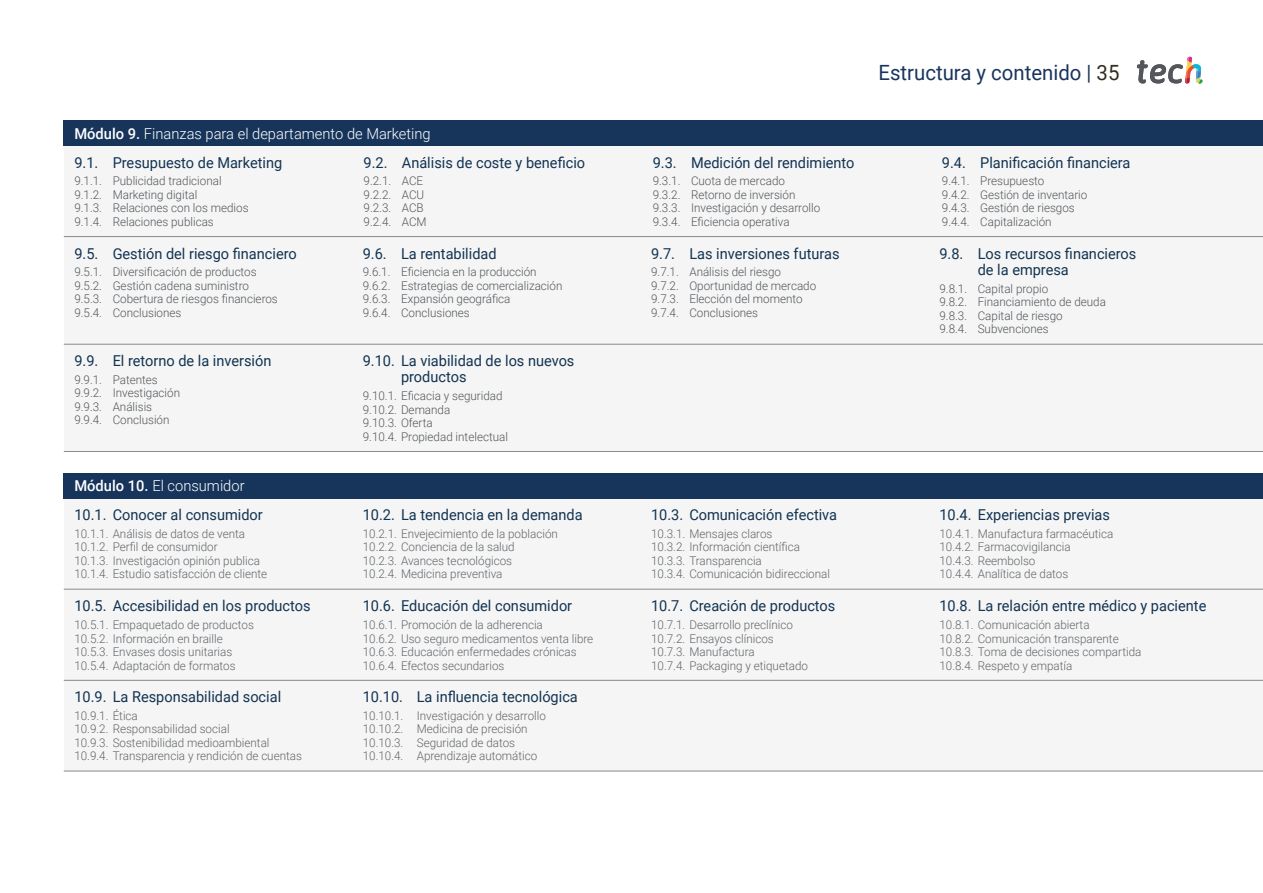
<style>
.page{position:relative;width:1263px;height:893px;background:#fff}
.page>*{position:absolute;margin:0;border:0;box-sizing:border-box;transform-origin:0 0}
.t1{font:21px "Roboto";color:#1a355c}
.t2{font:15px/16.5px "Roboto";color:#123352}
.t3{font:300 15px "Roboto";color:#fff}
.t4{font:300 12px/13.5px "Roboto";color:#61646a}
.t5{font:300 12px/13.5px "Roboto";color:#52555b}
.s1{font-weight:500}
.s2{color:#312e20}
</style>
<div class="page">
<svg style="left:1137px;top:57px;width:65px;height:27px"></svg>
<div style="left:64px;top:146px;width:1199px;height:305px;background:#f4f5f4"></div>
<div style="left:64px;top:120px;width:1199px;height:26px;background:#17355b"></div>
<hr style="left:64px;top:236px;width:1199px;height:1px;background:#878a8e">
<hr style="left:64px;top:451px;width:1199px;height:1px;background:#878a8e">
<hr style="left:64px;top:344px;width:1199px;height:1px;background:#878a8e">
<div style="left:64px;top:498px;width:1199px;height:273px;background:#f4f5f4"></div>
<hr style="left:64px;top:771px;width:1199px;height:1px;background:#878a8e">
<div style="left:64px;top:473px;width:1199px;height:25px;background:#17355b"></div>
<hr style="left:64px;top:589px;width:1199px;height:1px;background:#878a8e">
<hr style="left:64px;top:680px;width:1199px;height:1px;background:#878a8e">
<p class="t3" style="left:74px;top:123px;width:358px"><span class="s1">Módulo 9.</span> Finanzas para el departamento de Marketing</p>
<p class="t2" style="left:74px;top:153px;width:209px">9.1. Presupuesto de Marketing</p>
<p class="t5" style="left:74px;top:174px;width:176px">9.1.1. Publicidad tradicional<br>9.1.2. Marketing digital<br>9.1.3. Relaciones con los medios<br>9.1.4. Relaciones publicas</p>
<p class="t2" style="left:74px;top:244px;width:224px">9.5. Gestión del riesgo financiero</p>
<p class="t5" style="left:74px;top:265px;width:205px">9.5.1. Diversificación de productos 9.5.2. Gestión cadena suministro 9.5.3. Cobertura de riesgos financieros 9.5.4. Conclusiones</p>
<p class="t2" style="left:74px;top:352px;width:199px">9.9. El retorno de la inversión</p>
<p class="t5" style="left:74px;top:372px;width:107px">9.9.1. Patentes<br>9.9.2. Investigación<br>9.9.3. Análisis<br>9.9.4. Conclusión</p>
<p class="t3" style="left:74px;top:475px;width:172px"><span class="s1">Módulo 10.</span> El consumidor</p>
<p class="t2" style="left:74px;top:506px;width:190px">10.1. Conocer al consumidor</p>
<p class="t4" style="left:74px;top:526px;width:194px">10.1.1. Análisis de datos de venta 10.1.2. Perfil de consumidor<br>10.1.3. Investigación opinión publica 10.1.4. Estudio satisfacción de cliente</p>
<p class="t2" style="left:74px;top:597px;width:238px">10.5. Accesibilidad en los productos</p>
<p class="t4" style="left:74px;top:617px;width:181px">10.5.1. Empaquetado de productos<br>10.5.2. Información en braille<br>10.5.3. Envases dosis unitarias<br>10.5.4. Adaptación de formatos</p>
<p class="t2" style="left:74px;top:688px;width:208px">10.9. La Responsabilidad social</p>
<p class="t4" style="left:74px;top:708px;width:229px">10.9.1. Ética<br>10.9.2. Responsabilidad social<br>10.9.3. Sostenibilidad medioambiental 10.9.4. Transparencia y rendición de cuentas</p>
<p class="t2" style="left:364px;top:153px;width:223px">9.2. Análisis de coste y beneficio</p>
<p class="t5" style="left:364px;top:174px;width:65px">9.2.1. ACE<br>9.2.2. ACU<br>9.2.3. ACB<br>9.2.4. ACM</p>
<p class="t2" style="left:363px;top:244px;width:135px">9.6. La rentabilidad</p>
<p class="t5" style="left:363px;top:265px;width:201px">9.6.1. Eficiencia en la producción<br>9.6.2. Estrategias de comercialización<br>9.6.3. Expansión geográfica<br>9.6.4. Conclusiones</p>
<p class="t2" style="left:401px;top:352px;width:175px;text-indent:-38px">9.10. La viabilidad de los nuevos productos</p>
<p class="t5" style="left:363px;top:389px;width:147px">9.10.1. Eficacia y seguridad<br>9.10.2. Demanda<br>9.10.3. Oferta<br>9.10.4. Propiedad intelectual</p>
<p class="t2" style="left:363px;top:506px;width:221px">10.2. La tendencia en la demanda</p>
<p class="t4" style="left:363px;top:526px;width:197px">10.2.1. Envejecimiento de la población<br>10.2.2. Conciencia de la salud<br>10.2.3. Avances tecnológicos<br>10.2.4. Medicina preventiva</p>
<p class="t2" style="left:363px;top:597px;width:211px">10.6. Educación del consumidor</p>
<p class="t4" style="left:363px;top:617px;width:232px">10.6.1. Promoción de la adherencia<br>10.6.2. Uso seguro medicamentos venta libre 10.6.3. Educación enfermedades crónicas 10.6.4. Efectos secundarios</p>
<p class="t2" style="left:363px;top:688px;width:217px">10.10. La influencia tecnológica</p>
<p class="t4" style="left:363px;top:708px;width:185px">10.10.1. Investigación y desarrollo 10.10.2. Medicina de precisión 10.10.3. Seguridad de datos 10.10.4. Aprendizaje automático</p>
<h1 class="t1" style="left:878px;top:57px;width:242px">Estructura y contenido | <span class="s2">35</span></h1>
<p class="t2" style="left:653px;top:153px;width:203px">9.3. Medición del rendimiento</p>
<p class="t5" style="left:653px;top:174px;width:169px">9.3.1. Cuota de mercado<br>9.3.2. Retorno de inversión<br>9.3.3. Investigación y desarrollo<br>9.3.4. Eficiencia operativa</p>
<p class="t2" style="left:651px;top:244px;width:190px">9.7. Las inversiones futuras</p>
<p class="t5" style="left:651px;top:265px;width:167px">9.7.1. Análisis del riesgo<br>9.7.2. Oportunidad de mercado<br>9.7.3. Elección del momento<br>9.7.4. Conclusiones</p>
<p class="t2" style="left:942px;top:153px;width:190px">9.4. Planificación financiera</p>
<p class="t5" style="left:942px;top:174px;width:147px">9.4.1. Presupuesto<br>9.4.2. Gestión de inventario<br>9.4.3. Gestión de riesgos<br>9.4.4. Capitalización</p>
<p class="t2" style="left:978px;top:244px;width:160px;text-indent:-38px">9.8. Los recursos financieros de la empresa</p>
<p class="t5" style="left:939px;top:281px;width:168px">9.8.1. Capital propio<br>9.8.2. Financiamiento de deuda<br>9.8.3. Capital de riesgo<br>9.8.4. Subvenciones</p>
<p class="t2" style="left:651px;top:506px;width:188px">10.3. Comunicación efectiva</p>
<p class="t4" style="left:651px;top:526px;width:180px">10.3.1. Mensajes claros<br>10.3.2. Información científica<br>10.3.3. Transparencia<br>10.3.4. Comunicación bidireccional</p>
<p class="t2" style="left:651px;top:597px;width:186px">10.7. Creación de productos</p>
<p class="t4" style="left:651px;top:617px;width:158px">10.7.1. Desarrollo preclínico<br>10.7.2. Ensayos clínicos<br>10.7.3. Manufactura<br>10.7.4. Packaging y etiquetado</p>
<p class="t2" style="left:939px;top:506px;width:172px">10.4. Experiencias previas</p>
<p class="t4" style="left:939px;top:526px;width:175px">10.4.1. Manufactura farmacéutica<br>10.4.2. Farmacovigilancia<br>10.4.3. Reembolso<br>10.4.4. Analítica de datos</p>
<p class="t2" style="left:939px;top:597px;width:268px">10.8. La relación entre médico y paciente</p>
<p class="t4" style="left:939px;top:617px;width:203px">10.8.1. Comunicación abierta<br>10.8.2. Comunicación transparente 10.8.3. Toma de decisiones compartida 10.8.4. Respeto y empatía</p>
</div>
